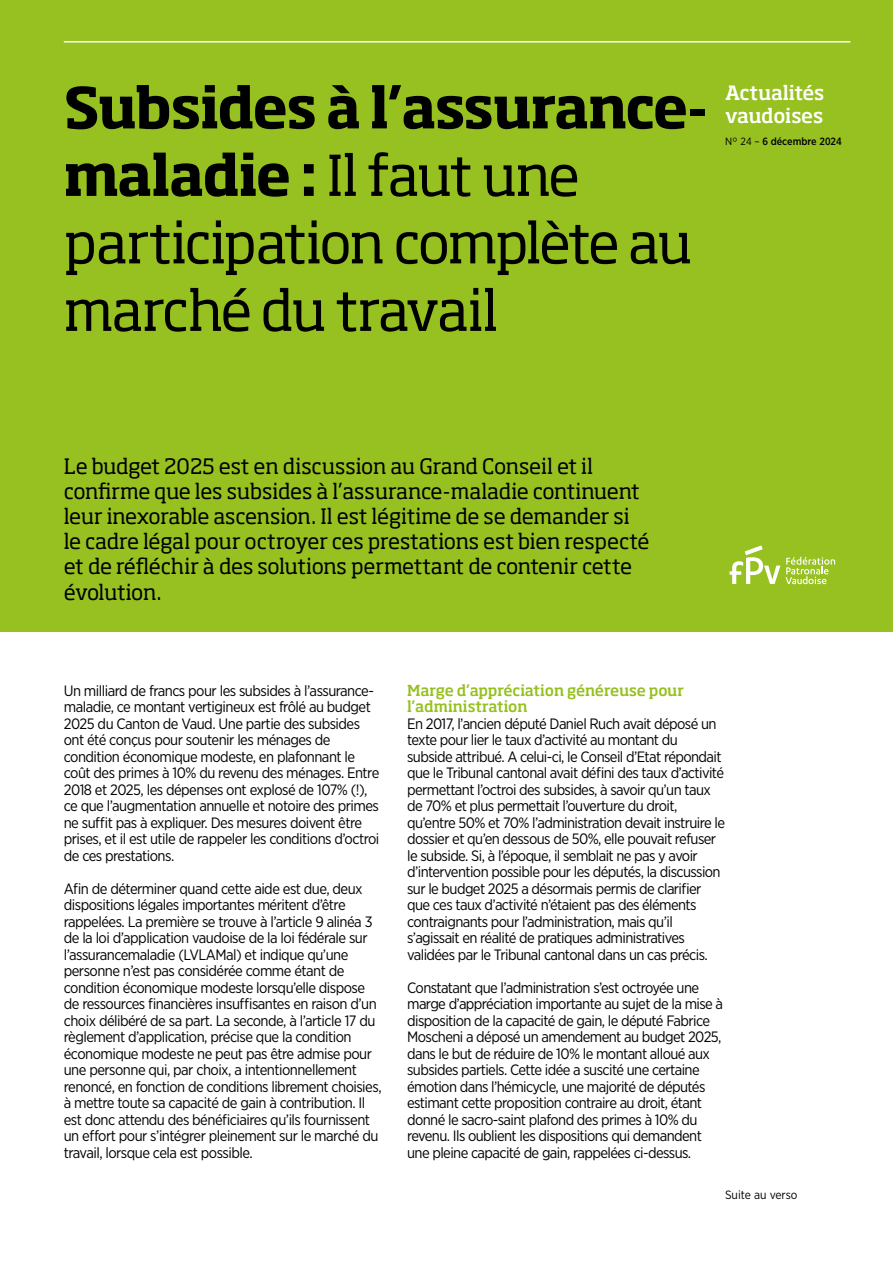
<style>
.page{position:relative;width:893px;height:1263px;background:#fff}
.page>*{position:absolute;margin:0;border:0;box-sizing:border-box;transform-origin:0 0}
.t1{font:55.5px/67.5px "Soho Pro";letter-spacing:-.045em;color:#000}
.t2{font:21px/25.2px "Soho Pro";letter-spacing:-.015em;color:#000}
.t3{font:500 19.5px/22.5px "Soho Std";letter-spacing:-.02em;color:#fff}
.t4{font:15px/16.5px "Gotham Narrow";letter-spacing:-.04em;color:#000}
.t5{font:500 15px/16.5px "Soho Std";letter-spacing:-.01em;color:#95c01e}
.t6{font:12px "Gotham Narrow";color:#000}
.t7{font:500 10.5px "Gotham Narrow";color:#000}
.s1{font-weight:700}
.s2{font-weight:400}
</style>
<div class="page">
<div style="left:0;top:0;width:893px;height:631px;background:#96c120"></div>
<svg style="left:730px;top:545px;width:105px;height:39px"></svg>
<hr style="left:64px;top:41px;width:786px;height:2px;background:#fff">
<h1 class="t1" style="left:64px;top:72px;width:646px"><span class="s1">Subsides à l’assurance&shy;maladie :</span> Il faut une participation complète au marché du travail</h1>
<h3 class="t3" style="left:725px;top:81px;width:101px">Actualités vaudoises</h3>
<p class="t7" style="left:725px;top:135px;width:118px"><span class="s2">N° 24 –</span> 6 décembre 2024</p>
<p class="t2" style="left:64px;top:452px;width:587px">Le budget 2025 est en discussion au Grand Conseil et il confirme que les subsides à l’assurance-maladie continuent leur inexorable ascension. Il est légitime de se demander si le cadre légal pour octroyer ces prestations est bien respecté et de réfléchir à des solutions permettant de contenir cette évolution.</p>
<p class="t4" style="left:64px;top:682px;width:317px">Un milliard de francs pour les subsides à l’assurance&shy;maladie, ce montant vertigineux est frôlé au budget 2025 du Canton de Vaud. Une partie des subsides ont été conçus pour soutenir les ménages de condition économique modeste, en plafonnant le coût des primes à 10% du revenu des ménages. Entre 2018 et 2025, les dépenses ont explosé de 107% (!), ce que l’augmentation annuelle et notoire des primes ne suffit pas à expliquer. Des mesures doivent être prises, et il est utile de rappeler les conditions d’octroi de ces prestations.</p>
<p class="t4" style="left:64px;top:880px;width:319px">Afin de déterminer quand cette aide est due, deux dispositions légales importantes méritent d’être rappelées. La première se trouve à l’article 9 alinéa 3 de la loi d’application vaudoise de la loi fédérale sur l’assurancemaladie (LVLAMal) et indique qu’une personne n’est pas considérée comme étant de condition économique modeste lorsqu’elle dispose de ressources financières insuffisantes en raison d’un choix délibéré de sa part. La seconde, à l’article 17 du règlement d’application, précise que la condition économique modeste ne peut pas être admise pour une personne qui, par choix, a intentionnellement renoncé, en fonction de conditions librement choisies, à mettre toute sa capacité de gain à contribution. Il est donc attendu des bénéficiaires qu’ils fournissent un effort pour s’intégrer pleinement sur le marché du travail, lorsque cela est possible.</p>
<p class="t5" style="left:407px;top:681px;width:278px">Marge d’appréciation généreuse pour l’administration</p>
<p class="t4" style="left:407px;top:715px;width:319px">En 2017, l’ancien député Daniel Ruch avait déposé un texte pour lier le taux d’activité au montant du subside attribué. A celui-ci, le Conseil d’Etat répondait que le Tribunal cantonal avait défini des taux d’activité permettant l’octroi des subsides, à savoir qu’un taux de 70% et plus permettait l’ouverture du droit, qu’entre 50% et 70% l’administration devait instruire le dossier et qu’en dessous de 50%, elle pouvait refuser le subside. Si, à l’époque, il semblait ne pas y avoir d’intervention possible pour les députés, la discussion sur le budget 2025 a désormais permis de clarifier que ces taux d’activité n’étaient pas des éléments contraignants pour l’administration, mais qu’il s’agissait en réalité de pratiques administratives validées par le Tribunal cantonal dans un cas précis.</p>
<p class="t4" style="left:407px;top:979px;width:317px">Constatant que l’administration s’est octroyée une marge d’appréciation importante au sujet de la mise à disposition de la capacité de gain, le député Fabrice Moscheni a déposé un amendement au budget 2025, dans le but de réduire de 10% le montant alloué aux subsides partiels. Cette idée a suscité une certaine émotion dans l’hémicycle, une majorité de députés estimant cette proposition contraire au droit, étant donné le sacro-saint plafond des primes à 10% du revenu. Ils oublient les dispositions qui demandent une pleine capacité de gain, rappelées ci-dessus.</p>
<p class="t6" style="left:725px;top:1187px;width:74px">Suite au verso</p>
</div>
